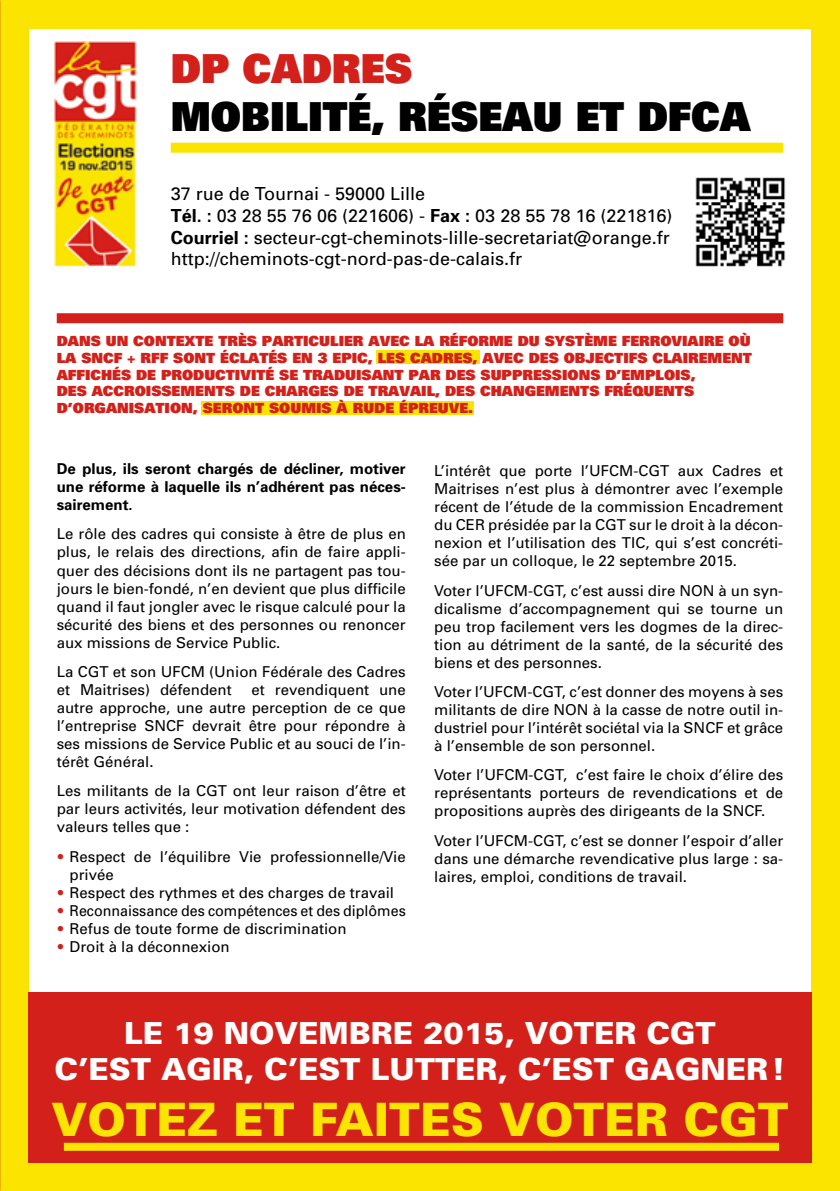
<style>
.page{position:relative;width:840px;height:1191px;background:#fff}
.page>*{position:absolute;margin:0;border:0;box-sizing:border-box;transform-origin:0 0}
.t1{font:900 46px "Univers";color:#fae400}
.t2{font:900 40px "Univers";color:#000;scale:.95 1}
.t3{font:900 40px "Univers";color:#d4201a;scale:.95 1}
.t4{font:900 30.4px/36.4px "Univers";color:#fff;text-align:center}
.t5{font:18px/21.6px "Univers";color:#000}
.t6{font:15px/18px "Univers";color:#000;text-align:justify}
.t7{font:700 15px/18px "Univers";color:#000;text-align:justify}
.t8{font:15px "Univers";color:#000;scale:.95 1}
.t9{font:900 14px/16.8px "Univers";color:#d4201a}
.s1{font-weight:700}
.s2{font-weight:900;color:#d4201a}
</style>
<div class="page">
<div style="left:375px;top:350px;width:104px;height:14px;background:#fae400"></div>
<div style="left:201px;top:401px;width:272px;height:13px;background:#fae400"></div>
<div style="left:171px;top:143px;width:611px;height:10px;background:#fae400"></div>
<div style="left:0;top:0;width:28px;height:1191px;background:#fae400"></div>
<div style="left:811px;top:0;width:28px;height:1191px;background:#fae400"></div>
<div style="left:0;top:0;width:839px;height:28px;background:#fae400"></div>
<div style="left:0;top:1162px;width:839px;height:29px;background:#fae400"></div>
<img style="left:54px;top:41px;width:83px;height:227px">
<div style="left:28px;top:992px;width:783px;height:170px;background:#d4201a"></div>
<div style="left:64px;top:1142px;width:714px;height:8px;background:#fae400"></div>
<div style="left:57px;top:313px;width:725px;height:10px;background:#d4201a"></div>
<img style="left:695px;top:177px;width:91px;height:90px">
<h2 class="t3" style="left:171px;top:43px;width:255px">DP CADRES</h2>
<h2 class="t2" style="left:171px;top:91px;width:611px">MOBILITÉ, RÉSEAU ET DFCA</h2>
<p class="t5" style="left:171px;top:183px;width:503px">37 rue de Tournai - 59000 Lille<br><span class="s1">Tél. :</span> 03 28 55 76 06 (221606) - <span class="s1">Fax :</span> 03 28 55 78 16 (221816)<br><span class="s1">Courriel :</span> secteur-cgt-cheminots-lille-secretariat@orange.fr http://cheminots-cgt-nord-pas-de-calais.fr</p>
<p class="t9" style="left:57px;top:332px;width:695px">DANS UN CONTEXTE TRÈS PARTICULIER AVEC LA RÉFORME DU SYSTÈME FERROVIAIRE OÙ<br>LA SNCF + RFF</p>
<p class="t9" style="left:57px;top:349px;width:696px;text-indent:116px">SONT ÉCLATÉS EN 3 EPIC, LES CADRES, AVEC DES OBJECTIFS CLAIREMENT AFFICHÉS DE PRODUCTIVITÉ SE TRADUISANT PAR DES SUPPRESSIONS D’EMPLOIS,<br>DES ACCROISSEMENTS DE CHARGES DE TRAVAIL, DES CHANG EMENTS FRÉQUENTS D’ORGANISATION, SERONT SOUMIS À RUDE ÉPREUVE.</p>
<p class="t7" style="left:57px;top:460px;width:350px">De plus, ils seront chargés de décliner, motiver une réforme à laquelle ils n’adhérent pas néces&shy;sairement.</p>
<p class="t6" style="left:57px;top:525px;width:350px">Le rôle des cadres qui consiste à être de plus en plus, le relais des directions, afin de faire appli&shy;quer des décisions dont ils ne partagent pas tou&shy;jours le bien-fondé, n’en devient que plus difficile quand il faut jongler avec le risque calculé pour la sécurité des biens et des personnes ou renoncer aux missions de Service Public.</p>
<p class="t6" style="left:57px;top:662px;width:350px">La CGT et son UFCM (Union Fédérale des Cadres et Maitrises) défendent</p>
<p class="t6" style="left:57px;top:680px;width:350px;text-indent:195px">et revendiquent une autre approche, une autre perception de ce que l’entreprise SNCF devrait être pour répondre à ses missions de Service Public et au souci de l’in&shy;térêt Général.</p>
<p class="t6" style="left:57px;top:782px;width:350px">Les militants de la CGT ont leur raison d’être et par leurs activités, leur motivation défendent des valeurs telles que :</p>
<p class="t6" style="left:69px;top:847px;width:337px;text-indent:-13px"><span class="s2">•</span> Respect de l’équilibre Vie professionnelle/Vie privée</p>
<p class="t6" style="left:57px;top:883px;width:339px"><span class="s2">•</span> Respect des rythmes et des charges de travail</p>
<p class="t8" style="left:57px;top:901px;width:369px"><span class="s2">•</span> Reconnaissance des compétences et des diplômes</p>
<p class="t6" style="left:57px;top:919px;width:291px"><span class="s2">•</span> Refus de toute forme de discrimination</p>
<p class="t6" style="left:57px;top:937px;width:174px"><span class="s2">•</span> Droit à la déconnexion</p>
<p class="t6" style="left:434px;top:462px;width:350px">L’intérêt que porte l’UFCM-CGT aux Cadres et Maitrises n’est plus à démontrer avec l’exemple récent de l’étude de la commission Encadrement du CER présidée par la CGT sur le droit à la décon&shy;nexion et l’utilisation des TIC, qui s’est concréti&shy;sée par un colloque, le 22 septembre 2015.</p>
<p class="t6" style="left:434px;top:581px;width:350px">Voter l’UFCM-CGT, c’est aussi dire NON à un syn&shy;dicalisme d’accompagnement qui se tourne un peu trop facilement vers les dogmes de la direc&shy;tion au détriment de la santé, de la sécurité des biens et des personnes.</p>
<p class="t6" style="left:434px;top:683px;width:350px">Voter l’UFCM-CGT, c’est donner des moyens à ses militants de dire NON à la casse de notre outil in&shy;dustriel pour l’intérêt sociétal via la SNCF et grâce à l’ensemble de son personnel.</p>
<p class="t6" style="left:434px;top:766px;width:350px">Voter l’UFCM-CGT, c’est faire le choix d’élire des représentants porteurs de revendications et de propositions auprès des dirigeants de la SNCF.</p>
<p class="t6" style="left:434px;top:831px;width:350px">Voter l’UFCM-CGT, c’est se donner l’espoir d’aller dans une démarche revendicative plus large : sa&shy;laires, emploi, conditions de travail.</p>
<h3 class="t4" style="left:55px;top:1014px;width:731px">LE 19 NOVEMBRE 2015, VOTER CGT<br>C’EST AGIR, C’EST LUTTER, C’EST GAGNER!</h3>
<h1 class="t1" style="left:52px;top:1090px;width:667px">VOTEZ ET FAITES VOTER CGT</h1>
</div>
